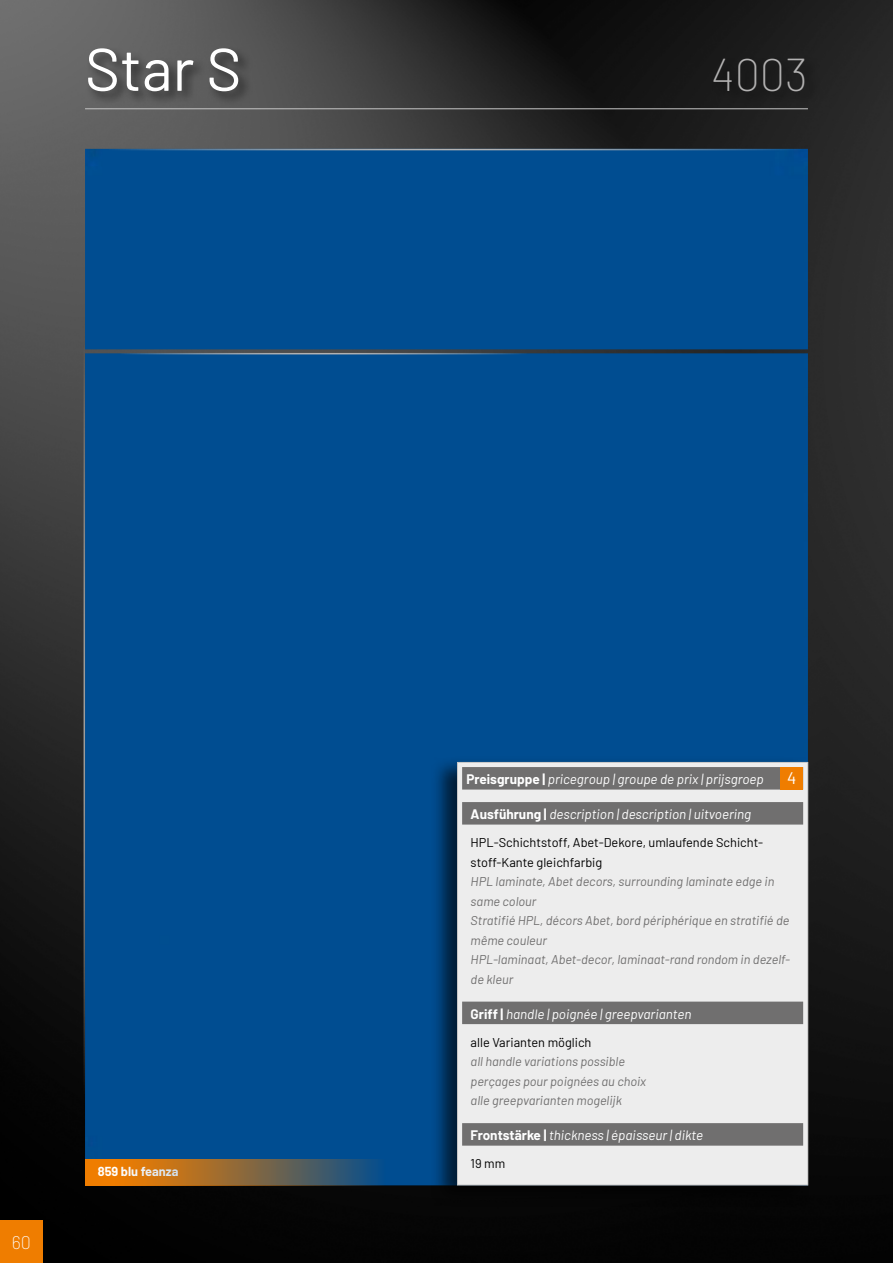
<style>
.page{position:relative;width:893px;height:1263px;background:#fff}
.page>*{position:absolute;margin:0;border:0;box-sizing:border-box;transform-origin:0 0}
.t1{font:60px "Barlow";color:#fff}
.t2{font:200 45px "Barlow";color:#b3b2b2}
.t3{font:200 18px "Barlow";color:#fff}
.t4{font:16.8px "Barlow";color:#fff}
.t5{font:italic 13.5px "Barlow";color:#fff}
.t6{font:italic 12.75px/19.5px "Barlow";color:#706f6f}
.t7{font:12.75px/19.5px "Barlow";color:#000}
.t8{font:700 12.75px "Barlow";color:#fff}
.s1{font-weight:700;font-style:normal}
</style>
<div class="page">
<img style="left:0;top:0;width:893px;height:1263px">
<div style="left:85px;top:149px;width:723px;height:1010px;background:#004d91"></div>
<div style="left:431px;top:756px;width:379px;height:452px;background:#000;opacity:.63"></div>
<div style="left:457px;top:762px;width:351px;height:423px;background:#ededed"></div>
<div style="left:462px;top:767px;width:341px;height:22px;background:#706f6f"></div>
<div style="left:462px;top:802px;width:341px;height:22px;background:#706f6f"></div>
<div style="left:462px;top:1001px;width:341px;height:23px;background:#706f6f"></div>
<div style="left:462px;top:1123px;width:341px;height:23px;background:#706f6f"></div>
<div style="left:457px;top:762px;width:351px;height:423px;border:1px solid #c6c6c6"></div>
<hr style="left:85px;top:108px;width:723px;height:1px;background:#c6c6c6">
<svg style="left:85px;top:1159px;width:372px;height:26px;background:#716148"></svg>
<div style="left:781px;top:767px;width:22px;height:22px;background:#ef7d00"></div>
<div style="left:85px;top:46px;width:734px;height:61px;background:#000;opacity:.59"></div>
<hr style="left:84px;top:344px;width:1px;height:755px;background:#9d9d9c">
<hr style="left:109px;top:149px;width:694px;height:1px;background:#b3b2b2">
<hr style="left:120px;top:353px;width:408px;height:1px;background:#b3b2b2">
<div style="left:0;top:1220px;width:43px;height:43px;background:#ef7d00"></div>
<h1 class="t1" style="left:85px;top:26px;width:158px">Star S</h1>
<h2 class="t2" style="left:711px;top:42px;width:98px">4003</h2>
<h3 class="t3" style="left:12px;top:1230px;width:21px">60</h3>
<p class="t8" style="left:98px;top:1162px;width:82px">859 blu feanza</p>
<h3 class="t4" style="left:787px;top:765px;width:11px">4</h3>
<p class="t5" style="left:466px;top:769px;width:299px"><span class="s1">Preisgruppe |</span> pricegroup | groupe de prix | prijsgroep</p>
<p class="t5" style="left:471px;top:804px;width:282px"><span class="s1">Ausführung |</span> description | description | uitvoering</p>
<p class="t7" style="left:471px;top:832px;width:294px">HPL-Schichtstoff, Abet-Dekore, umlaufende Schicht&shy;stoff-Kante gleichfarbig</p>
<p class="t6" style="left:471px;top:871px;width:321px">HPL laminate, Abet decors, surrounding laminate edge in same colour<br>Stratifié HPL, décors Abet, bord périphérique en stratifié de même couleur<br>HPL-laminaat, Abet-decor, laminaat-rand rondom in dezelf&shy;de kleur</p>
<p class="t5" style="left:471px;top:1004px;width:222px"><span class="s1">Griff |</span> handle | poignée | greepvarianten</p>
<p class="t7" style="left:471px;top:1031px;width:122px">alle Varianten möglich</p>
<p class="t6" style="left:471px;top:1051px;width:177px">all handle variations possible perçages pour poignées au choix alle greepvarianten mogelijk</p>
<p class="t5" style="left:471px;top:1125px;width:234px"><span class="s1">Frontstärke |</span> thickness | épaisseur | dikte</p>
<p class="t7" style="left:471px;top:1153px;width:36px">19 mm</p>
</div>
